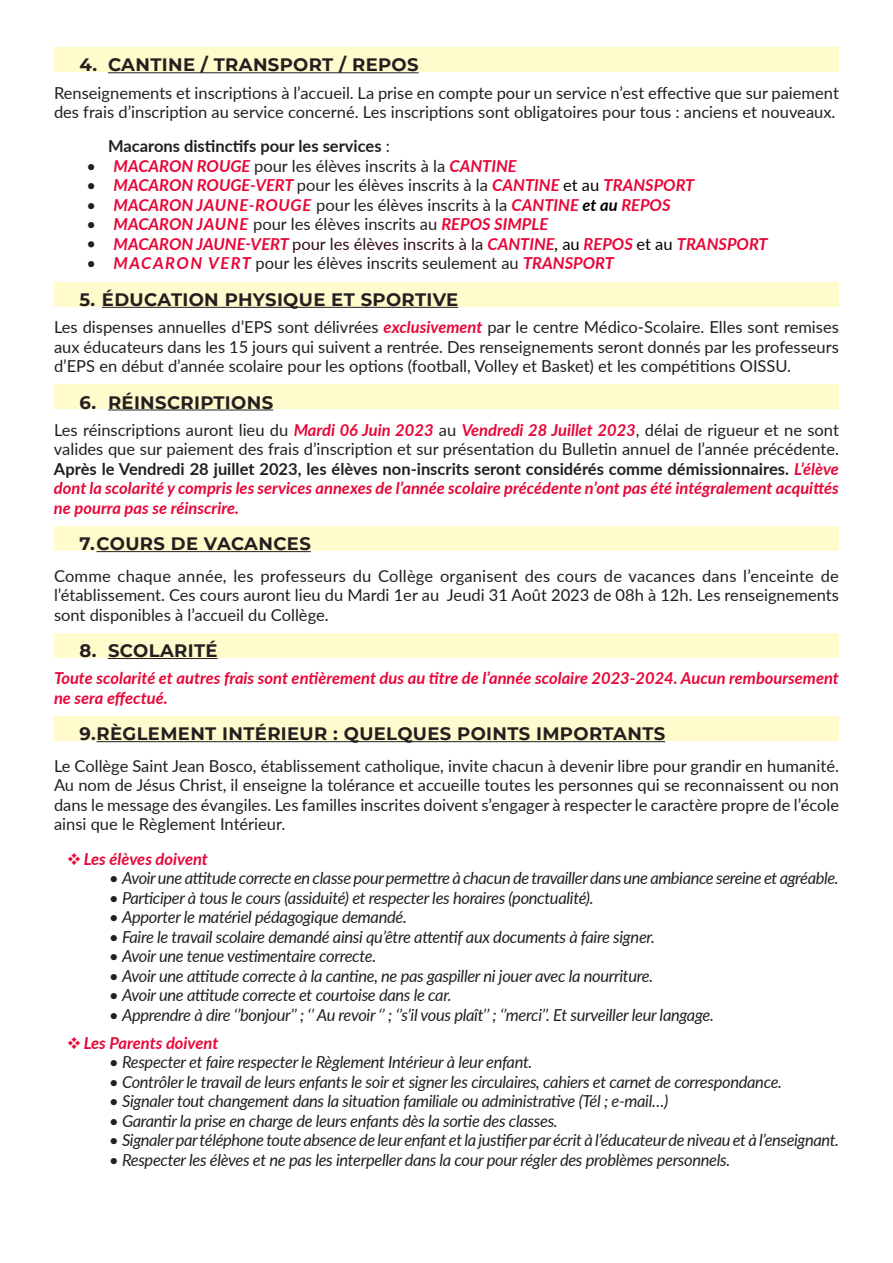
<style>
.page{position:relative;width:893px;height:1263px;background:#fff}
.page>*{position:absolute;margin:0;border:0;box-sizing:border-box;transform-origin:0 0}
.t1{font:700 18px "Montserrat";letter-spacing:.02em;color:#231f20}
.Corps_de_Texte{font:16.5px/19.5px "Lato";color:#231f20;text-align:justify}
.t2{font:italic 16.5px "Lato";letter-spacing:-.02em;color:#231f20}
.Corps_de_Texte-2{font:italic 700 16.5px/19.5px "Lato";color:#e70739;text-align:justify}
.Corps_de_Texte-3{font:700 16.5px "Lato";color:#231f20}
.s1{font-weight:400}
.s2{font-weight:700;font-style:italic;color:#e70739}
.s3{font-weight:400;font-style:normal;color:#231f20}
.s4{font-weight:400;font-style:normal;color:#000}
.s5{color:#000}
.s6{font-weight:400;font-style:normal;color:#320e15}
.s7{font-weight:400;color:#000}
.s8{font-style:normal;color:#231f20}
</style>
<div class="page">
<div style="left:54px;top:48px;width:785px;height:24px;background:#fffbcc"></div>
<hr style="left:108px;top:72px;width:311px;height:1px;background:#231f20">
<div style="left:54px;top:282px;width:785px;height:24px;background:#fffbcc"></div>
<hr style="left:102px;top:307px;width:356px;height:1px;background:#231f20">
<div style="left:54px;top:385px;width:785px;height:24px;background:#fffbcc"></div>
<hr style="left:108px;top:409px;width:165px;height:1px;background:#231f20">
<div style="left:54px;top:526px;width:785px;height:24px;background:#fffbcc"></div>
<hr style="left:97px;top:551px;width:214px;height:1px;background:#231f20">
<div style="left:54px;top:633px;width:785px;height:24px;background:#fffbcc"></div>
<hr style="left:108px;top:658px;width:110px;height:1px;background:#231f20">
<div style="left:54px;top:716px;width:785px;height:25px;background:#fffbcc"></div>
<hr style="left:97px;top:741px;width:568px;height:1px;background:#231f20">
<p class="t1" style="left:80px;top:52px;width:341px">4. CANTINE / TRANSPORT / REPOS</p>
<p class="Corps_de_Texte" style="left:54px;top:82px;width:786px">Renseignements et inscriptions à l’accueil. La prise en compte pour un service n’est effective que sur paiement des frais d’inscription au service concerné. Les inscriptions sont obligatoires pour tous : anciens et nouveaux.</p>
<p class="Corps_de_Texte-3" style="left:108px;top:134px;width:283px">Macarons distinctifs pour les services <span class="s1">:</span></p>
<p class="Corps_de_Texte" style="left:87px;top:156px;width:432px">• <span class="s2">MACARON ROUGE</span> pour les élèves inscrits à la <span class="s2">CANTINE</span></p>
<p class="Corps_de_Texte-2" style="left:87px;top:175px;width:609px"><span class="s3">•</span> MACARON ROUGE-VERT <span class="s3">pour les élèves inscrits à la</span> CANTINE <span class="s4">et au</span> TRANSPORT</p>
<p class="Corps_de_Texte-2" style="left:87px;top:194px;width:585px"><span class="s3">•</span> MACARON JAUNE-ROUGE <span class="s3">pour les élèves inscrits à la</span> CANTINE <span class="s5">et au</span> REPOS</p>
<p class="Corps_de_Texte" style="left:87px;top:214px;width:463px">• <span class="s2">MACARON JAUNE</span> pour les élèves inscrits au <span class="s2">REPOS SIMPLE</span></p>
<p class="Corps_de_Texte-2" style="left:87px;top:233px;width:683px"><span class="s3">•</span> MACARON JAUNE-VERT <span class="s6">pour les élèves inscrits à la</span> CANTINE<span class="s7">,</span> <span class="s4">au</span> REPOS <span class="s4">et au</span> TRANSPORT</p>
<p class="Corps_de_Texte" style="left:87px;top:253px;width:529px">• <span class="s2">MACARON VERT</span> pour les élèves inscrits seulement au <span class="s2">TRANSPORT</span></p>
<p class="t1" style="left:80px;top:287px;width:380px">5. ÉDUCATION PHYSIQUE ET SPORTIVE</p>
<p class="Corps_de_Texte" style="left:54px;top:317px;width:786px">Les dispenses annuelles d’EPS sont délivrées <span class="s2">exclusivement</span> par le centre Médico-Scolaire. Elles sont remises aux éducateurs dans les 15 jours qui suivent a rentrée. Des renseignements seront donnés par les professeurs d’EPS en début d’année scolaire pour les options (football, Volley et Basket) et les compétitions OISSU.</p>
<p class="t1" style="left:80px;top:389px;width:195px">6. RÉINSCRIPTIONS</p>
<p class="Corps_de_Texte-2" style="left:54px;top:419px;width:786px"><span class="s3">Les réinscriptions auront lieu du</span> Mardi 06 Juin 2023 <span class="s3">au</span> Vendredi 28 Juillet 2023<span class="s3">, délai de rigueur et ne sont valides que sur paiement des frais d’inscription et sur présentation du Bulletin annuel de l’année précédente.<br></span><span class="s8">Après le Vendredi 28 juillet 2023, les élèves non-inscrits seront considérés comme démissionnaires.</span> L’élève dont la scolarité y compris les services annexes de l’année scolaire précédente n’ont pas été intégralement acquittés ne pourra pas se réinscrire.</p>
<p class="t1" style="left:80px;top:531px;width:233px">7.COURS DE VACANCES</p>
<p class="Corps_de_Texte" style="left:54px;top:565px;width:786px">Comme chaque année, les professeurs du Collège organisent des cours de vacances dans l’enceinte de l’établissement. Ces cours auront lieu du Mardi 1er au Jeudi 31 Août 2023 de 08h à 12h. Les renseignements sont disponibles à l’accueil du Collège.</p>
<p class="t1" style="left:80px;top:638px;width:140px">8. SCOLARITÉ</p>
<p class="Corps_de_Texte-2" style="left:54px;top:668px;width:786px">Toute scolarité et autres frais sont entièrement dus au titre de l’année scolaire 2023-2024. Aucun remboursement ne sera effectué.</p>
<p class="t1" style="left:80px;top:721px;width:587px">9.RÈGLEMENT INTÉRIEUR : QUELQUES POINTS IMPORTANTS</p>
<p class="Corps_de_Texte" style="left:54px;top:755px;width:787px">Le Collège Saint Jean Bosco, établissement catholique, invite chacun à devenir libre pour grandir en humanité.<br>Au nom de Jésus Christ, il enseigne la tolérance et accueille toutes les personnes qui se reconnaissent ou non dans le message des évangiles. Les familles inscrites doivent s’engager à respecter le caractère propre de l’école ainsi que le Règlement Intérieur.</p>
<p class="Corps_de_Texte-2" style="left:84px;top:848px;width:126px">Les élèves doivent</p>
<p class="t2" style="left:109px;top:866px;width:731px">• Avoir une attitude correcte en classe pour permettre à chacun de travailler dans une ambiance sereine et agréable.</p>
<p class="t2" style="left:109px;top:886px;width:486px">• Participer à tous le cours (assiduité) et respecter les horaires (ponctualité).</p>
<p class="t2" style="left:109px;top:905px;width:299px">• Apporter le matériel pédagogique demandé.</p>
<p class="t2" style="left:109px;top:925px;width:547px">• Faire le travail scolaire demandé ainsi qu’être attentif aux documents à faire signer.</p>
<p class="t2" style="left:109px;top:944px;width:268px">• Avoir une tenue vestimentaire correcte.</p>
<p class="t2" style="left:109px;top:964px;width:545px">• Avoir une attitude correcte à la cantine, ne pas gaspiller ni jouer avec la nourriture.</p>
<p class="t2" style="left:109px;top:983px;width:344px">• Avoir une attitude correcte et courtoise dans le car.</p>
<p class="t2" style="left:109px;top:1003px;width:606px">• Apprendre à dire ‘’bonjour’’ ; ‘’ Au revoir ‘’ ; ‘’s’il vous plaît’’ ; ‘’merci’’. Et surveiller leur langage.</p>
<p class="Corps_de_Texte-2" style="left:84px;top:1032px;width:136px">Les Parents doivent</p>
<p class="t2" style="left:109px;top:1050px;width:425px">• Respecter et faire respecter le Règlement Intérieur à leur enfant.</p>
<p class="t2" style="left:109px;top:1070px;width:674px">• Contrôler le travail de leurs enfants le soir et signer les circulaires, cahiers et carnet de correspondance.</p>
<p class="t2" style="left:109px;top:1089px;width:561px">• Signaler tout changement dans la situation familiale ou administrative (Tél ; e-mail…)</p>
<p class="t2" style="left:109px;top:1109px;width:450px">• Garantir la prise en charge de leurs enfants dès la sortie des classes.</p>
<p class="t2" style="left:109px;top:1128px;width:731px">• Signaler par téléphone toute absence de leur enfant et la justifier par écrit à l’éducateur de niveau et à l’enseignant.</p>
<p class="t2" style="left:109px;top:1148px;width:623px">• Respecter les élèves et ne pas les interpeller dans la cour pour régler des problèmes personnels.</p>
</div>
